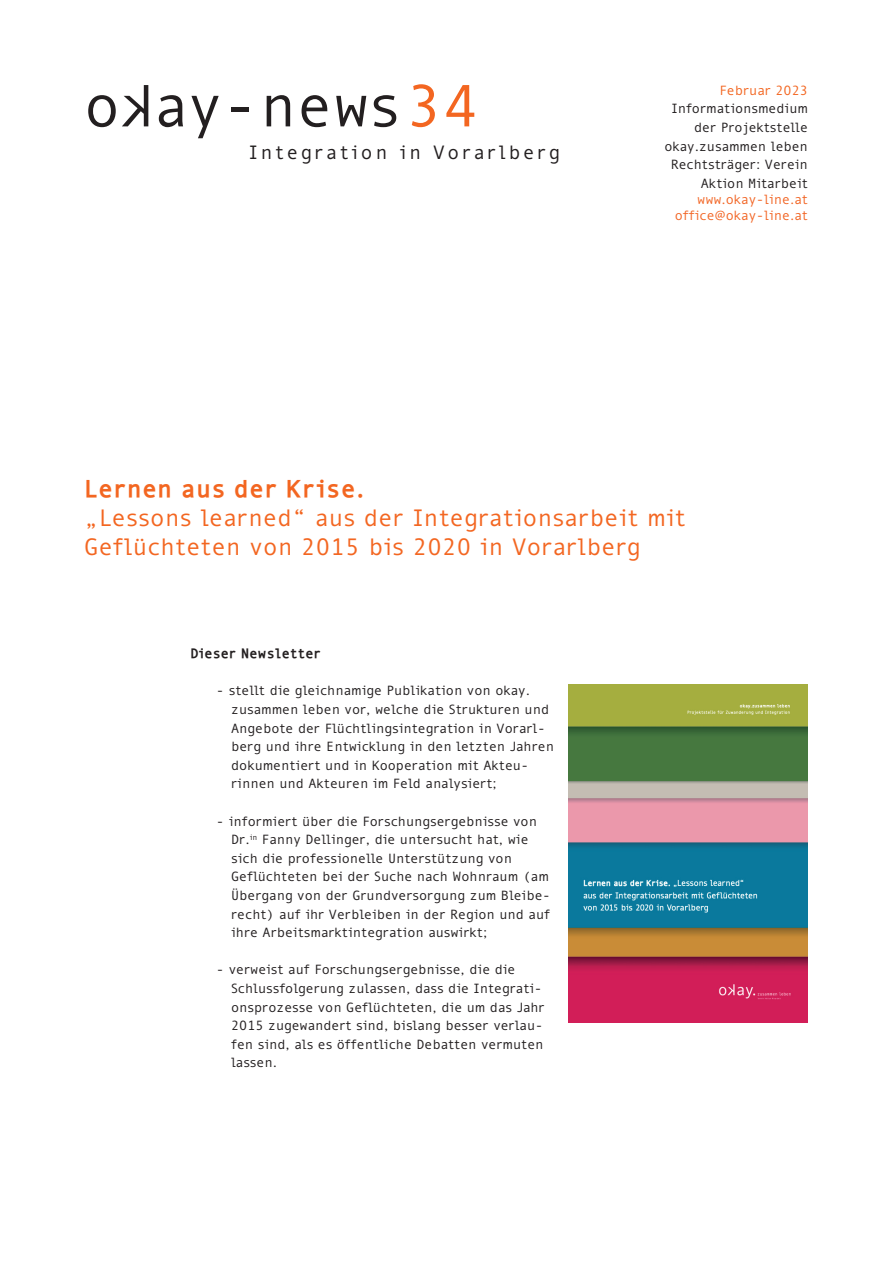
<style>
.page{position:relative;width:893px;height:1263px;background:#fff}
.page>*{position:absolute;margin:0;border:0;box-sizing:border-box;transform-origin:0 0}
.t1{font:60px "Okay 3";letter-spacing:.015em;color:#231f20}
.t2{font:24px/28.8px "Okay 3";letter-spacing:.01em;color:#f36621}
.t3{font:700 24px "Okay 3";letter-spacing:.01em;color:#f36621}
.t4{font:19.5px "Okay 3";letter-spacing:.14em;color:#231f20}
.t5{font:13.5px/18.6px "Okay 3";color:#231f20}
.t6{font:13.5px/16.2px "Okay 3";color:#f26727;text-align:right}
.t7{font:700 13.5px "Okay 3";color:#231f20}
.t8{font:13.5px "Okay 3";color:#f36621}
.s1{color:#f36621}
</style>
<div class="page">
<img style="left:569px;top:684px;width:239px;height:338px">
<h1 class="t1" style="left:84px;top:69px;width:396px">o∆ay-news<span class="s1">34</span></h1>
<h3 class="t4" style="left:249px;top:140px;width:313px">Integration in Vorarlberg</h3>
<p class="t8" style="left:719px;top:82px;width:90px">Februar 2023</p>
<p class="t5" style="left:664px;top:99px;width:145px;text-align:right">Informationsmedium der Projektstelle okay.zusammen leben<br>Rechtsträger: Verein<br>Aktion Mitarbeit</p>
<p class="t6" style="left:675px;top:191px;width:135px">www.okay-line.at office@okay-line.at</p>
<h2 class="t3" style="left:84px;top:475px;width:282px">Lernen aus der Krise.</h2>
<h2 class="t2" style="left:84px;top:503px;width:603px">„Lessons learned“ aus der Integrationsarbeit mit<br>Geflüchteten von 2015 bis 2020 in Vorarlberg</h2>
<p class="t7" style="left:191px;top:645px;width:132px">Dieser Newsletter</p>
<p class="t5" style="left:231px;top:681px;width:324px;text-indent:-15px">- stellt die gleichnamige Publikation von okay. zusammen leben vor, welche die Strukturen und Angebote der Flüchtlingsintegration in Vorarl&shy;berg und ihre Entwicklung in den letzten Jahren dokumentiert und in Kooperation mit Akteu&shy;rinnen und Akteuren im Feld analysiert;</p>
<p class="t5" style="left:231px;top:811px;width:321px;text-indent:-15px">- informiert über die Forschungsergebnisse von Dr.<sup>in</sup> Fanny Dellinger, die untersucht hat, wie sich die professionelle Unterstützung von Geflüchteten bei der Suche nach Wohnraum (am Übergang von der Grundversorgung zum Bleibe&shy;recht) auf ihr Verbleiben in der Region und auf ihre Arbeitsmarktintegration auswirkt;</p>
<p class="t5" style="left:231px;top:960px;width:315px;text-indent:-15px">- verweist auf Forschungsergebnisse, die die Schlussfolgerung zulassen, dass die Integrati&shy;onsprozesse von Geflüchteten, die um das Jahr 2015 zugewandert sind, bislang besser verlau&shy;fen sind, als es öffentliche Debatten vermuten lassen.</p>
</div>
